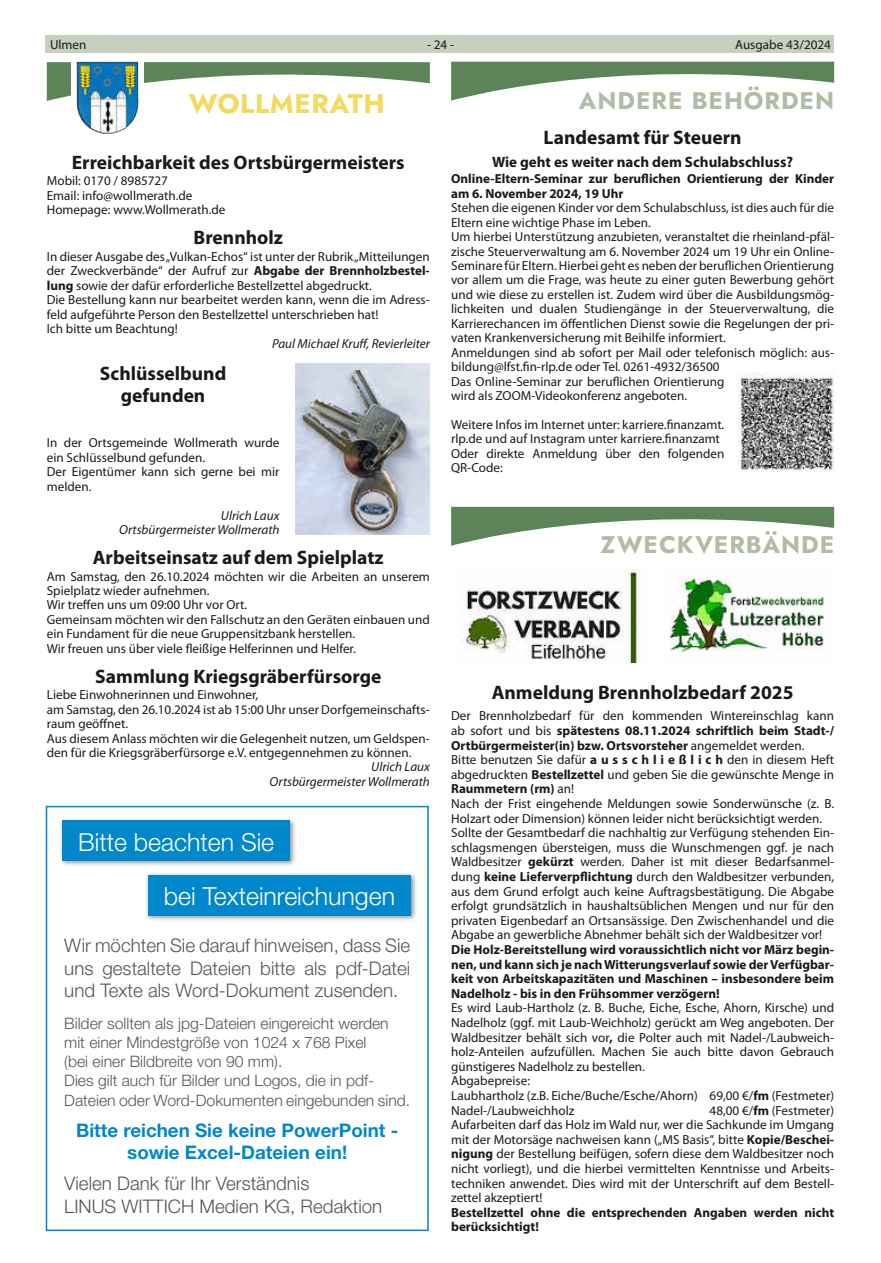
<style>
.page{position:relative;width:881px;height:1263px;background:#fff}
.page>*{position:absolute;margin:0;border:0;box-sizing:border-box;transform-origin:0 0}
.t1{font:700 27px "Jost";letter-spacing:.02em;color:#f2da5e}
.t2{font:300 24.9px/54.3px "Helvetica Neue LT";color:#fff}
.t3{font:700 24px "Jost";letter-spacing:.04em;color:#b0bca5}
.t4{font:700 19.5px/21.5px "Myriad Pro";color:#1a1a18;text-align:center}
.t5{font:300 18.75px/22.5px "Helvetica Neue LT";color:#565655;text-align:justify}
.t6{font:700 18.75px/22.5px "Helvetica Neue LT";color:#0087cc;text-align:center}
.t7{font:300 15.75px/19px "Helvetica Neue LT";color:#565655}
.t8{font:700 15px "Myriad Pro";color:#1a1a18}
.t9{font:13.2px/14.4px "Myriad Pro";color:#1a1a18}
.t10{font:700 13.2px/14.5px "Myriad Pro";color:#1a1a18}
.t11{font:italic 13.2px/14.4px "Myriad Pro";color:#1a1a18;text-align:right}
.s1{font-weight:700}
</style>
<div class="page">
<div style="left:46px;top:35px;width:787px;height:17px;background:#c8cfbf"></div>
<svg style="left:47px;top:62px;width:382px;height:39px"></svg>
<div style="left:71px;top:62px;width:73px;height:73px;background:#fff"></div>
<img style="left:76px;top:62px;width:62px;height:72px">
<img style="left:295px;top:363px;width:134px;height:171px">
<svg style="left:451px;top:507px;width:382px;height:39px"></svg>
<img style="left:669px;top:578px;width:155px;height:77px">
<img style="left:460px;top:569px;width:181px;height:94px">
<div style="left:46px;top:806px;width:382px;height:425px;border:2px solid #0087cc"></div>
<div style="left:59px;top:817px;width:237px;height:50px;background:#1a1a18;opacity:.5"></div>
<div style="left:62px;top:821px;width:228px;height:40px;background:#0087cc"></div>
<div style="left:145px;top:872px;width:272px;height:49px;background:#1a1a18;opacity:.5"></div>
<div style="left:148px;top:875px;width:263px;height:40px;background:#0087cc"></div>
<svg style="left:451px;top:62px;width:382px;height:39px"></svg>
<img style="left:737px;top:373px;width:96px;height:99px">
<p class="t9" style="left:50px;top:37px;width:38px">Ulmen</p>
<p class="t9" style="left:427px;top:37px;width:29px">- 24 -</p>
<p class="t9" style="left:735px;top:37px;width:97px">Ausgabe 43/2024</p>
<h1 class="t1" style="left:188px;top:85px;width:198px">WOLLMERATH</h1>
<h3 class="t4" style="left:72px;top:151px;width:334px">Erreichbarkeit des Ortsbürgermeisters</h3>
<p class="t9" style="left:47px;top:174px;width:180px">Mobil: 0170 / 8985727<br>Email: info@wollmerath.de<br>Homepage: www.Wollmerath.de</p>
<h3 class="t4" style="left:193px;top:226px;width:91px">Brennholz</h3>
<p class="t9" style="left:47px;top:249px;width:384px">In dieser Ausgabe des „Vulkan-Echos“ ist unter der Rubrik „Mitteilungen der Zweckverbände“ der Aufruf zur <span class="s1">Abgabe der Brennholzbestel&shy;lung</span> sowie der dafür erforderliche Bestellzettel abgedruckt.<br>Die Bestellung kann nur bearbeitet werden kann, wenn die im Adress&shy;feld aufgeführte Person den Bestellzettel unterschrieben hat!<br>Ich bitte um Beachtung!</p>
<p class="t11" style="left:272px;top:336px;width:159px">Paul Michael Kruff, Revierleiter</p>
<h3 class="t4" style="left:100px;top:362px;width:128px">Schlüsselbund gefunden</h3>
<p class="t9" style="left:47px;top:436px;width:234px">In der Ortsgemeinde Wollmerath wurde ein Schlüsselbund gefunden.<br>Der Eigentümer kann sich gerne bei mir melden.</p>
<p class="t11" style="left:119px;top:508px;width:162px">Ulrich Laux<br>Ortsbürgermeister Wollmerath</p>
<h3 class="t4" style="left:93px;top:546px;width:292px">Arbeitseinsatz auf dem Spielplatz</h3>
<p class="t9" style="left:47px;top:569px;width:384px">Am Samstag, den 26.10.2024 möchten wir die Arbeiten an unserem Spielplatz wieder aufnehmen.<br>Wir treffen uns um 09:00 Uhr vor Ort.<br>Gemeinsam möchten wir den Fallschutz an den Geräten einbauen und ein Fundament für die neue Gruppensitzbank herstellen.<br>Wir freuen uns über viele fleißige Helferinnen und Helfer.</p>
<h3 class="t4" style="left:95px;top:665px;width:287px">Sammlung Kriegsgräberfürsorge</h3>
<p class="t9" style="left:47px;top:687px;width:384px">Liebe Einwohnerinnen und Einwohner,<br>am Samstag, den 26.10.2024 ist ab 15:00 Uhr unser Dorfgemeinschafts&shy;raum geöffnet.<br>Aus diesem Anlass möchten wir die Gelegenheit nutzen, um Geldspen&shy;den für die Kriegsgräberfürsorge e.V. entgegennehmen zu können.</p>
<p class="t11" style="left:269px;top:760px;width:162px">Ulrich Laux<br>Ortsbürgermeister Wollmerath</p>
<h2 class="t2" style="left:164px;top:814px;width:232px;text-indent:-86px">Bitte beachten Sie<br>bei Texteinreichungen</h2>
<h3 class="t5" style="left:64px;top:934px;width:347px">Wir möchten Sie darauf hinweisen, dass Sie uns gestaltete Dateien bitte als pdf-Datei und Texte als Word-Dokument zusenden.</h3>
<p class="t7" style="left:64px;top:1013px;width:347px">Bilder sollten als jpg-Dateien eingereicht werden mit einer Mindestgröße von 1024 x 768 Pixel<br>(bei einer Bildbreite von 90 mm).<br>Dies gilt auch für Bilder und Logos, die in pdf-Dateien oder Word-Dokumenten eingebunden sind.</p>
<h3 class="t6" style="left:76px;top:1118px;width:323px">Bitte reichen Sie keine PowerPoint - sowie Excel-Dateien ein!</h3>
<h3 class="t5" style="left:64px;top:1172px;width:319px">Vielen Dank für Ihr Verständnis<br>LINUS WITTICH Medien KG, Redaktion</h3>
<h3 class="t3" style="left:578px;top:84px;width:257px">ANDERE BEHÖRDEN</h3>
<h3 class="t4" style="left:543px;top:126px;width:199px">Landesamt für Steuern</h3>
<p class="t8" style="left:492px;top:152px;width:302px">Wie geht es weiter nach dem Schulabschluss?</p>
<p class="t10" style="left:451px;top:171px;width:384px">Online-Eltern-Seminar zur beruflichen Orientierung der Kinder am 6. November 2024, 19 Uhr</p>
<p class="t9" style="left:451px;top:200px;width:384px">Stehen die eigenen Kinder vor dem Schulabschluss, ist dies auch für die Eltern eine wichtige Phase im Leben.<br>Um hierbei Unterstützung anzubieten, veranstaltet die rheinland-pfäl&shy;zische Steuerverwaltung am 6. November 2024 um 19 Uhr ein Online-Seminare für Eltern. Hierbei geht es neben der beruflichen Orientierung vor allem um die Frage, was heute zu einer guten Bewerbung gehört und wie diese zu erstellen ist. Zudem wird über die Ausbildungsmög&shy;lichkeiten und dualen Studiengänge in der Steuerverwaltung, die Karrierechancen im öffentlichen Dienst sowie die Regelungen der pri&shy;vaten Krankenversicherung mit Beihilfe informiert.<br>Anmeldungen sind ab sofort per Mail oder telefonisch möglich: aus&shy;bildung@lfst.fin-rlp.de oder Tel. 0261-4932/36500<br>Das Online-Seminar zur beruflichen Orientierung<br>wird als ZOOM-Videokonferenz angeboten.</p>
<p class="t9" style="left:451px;top:417px;width:274px">Weitere Infos im Internet unter: karriere.finanzamt. rlp.de und auf Instagram unter karriere.finanzamt Oder direkte Anmeldung über den folgenden QR-Code:</p>
<h3 class="t3" style="left:600px;top:528px;width:235px">ZWECKVERBÄNDE</h3>
<h3 class="t4" style="left:491px;top:681px;width:303px">Anmeldung Brennholzbedarf 2025</h3>
<p class="t9" style="left:451px;top:708px;width:384px">Der Brennholzbedarf für den kommenden Wintereinschlag kann ab sofort und bis <span class="s1">spätestens 08.11.2024 schriftlich beim Stadt-/ Ortbürgermeister(in) bzw. Ortsvorsteher</span> angemeldet werden.<br>Bitte benutzen Sie dafür <span class="s1">a u s s c h l i e ß l i c h</span> den in diesem Heft abgedruckten <span class="s1">Bestellzettel</span> und geben Sie die gewünschte Menge in <span class="s1">Raummetern (rm)</span> an!<br>Nach der Frist eingehende Meldungen sowie Sonderwünsche (z. B.<br>Holzart oder Dimension) können leider nicht berücksichtigt werden.<br>Sollte der Gesamtbedarf die nachhaltig zur Verfügung stehenden Ein&shy;schlagsmengen übersteigen, muss die Wunschmengen ggf. je nach Waldbesitzer <span class="s1">gekürzt</span> werden. Daher ist mit dieser Bedarfsanmel&shy;dung <span class="s1">keine Lieferverpflichtung</span> durch den Waldbesitzer verbunden, aus dem Grund erfolgt auch keine Auftragsbestätigung. Die Abgabe erfolgt grundsätzlich in haushaltsüblichen Mengen und nur für den privaten Eigenbedarf an Ortsansässige. Den Zwischenhandel und die Abgabe an gewerbliche Abnehmer behält sich der Waldbesitzer vor!</p>
<p class="t10" style="left:451px;top:942px;width:384px;text-align:justify">Die Holz-Bereitstellung wird voraussichtlich nicht vor März begin&shy;nen, und kann sich je nach Witterungsverlauf sowie der Verfügbar&shy;keit von Arbeitskapazitäten und Maschinen – insbesondere beim Nadelholz - bis in den Frühsommer verzögern!</p>
<p class="t9" style="left:451px;top:1000px;width:384px">Es wird Laub-Hartholz (z. B. Buche, Eiche, Esche, Ahorn, Kirsche) und Nadelholz (ggf. mit Laub-Weichholz) gerückt am Weg angeboten. Der Waldbesitzer behält sich vor<span class="s1">,</span> die Polter auch mit Nadel-/Laubweich&shy;holz-Anteilen aufzufüllen. Machen Sie auch bitte davon Gebrauch günstigeres Nadelholz zu bestellen.<br>Abgabepreise:<br>Laubhartholz (z.B. Eiche/Buche/Esche/Ahorn) 69,00 €/<span class="s1">fm</span> (Festmeter)<br>Nadel-/Laubweichholz</p>
<p class="t9" style="left:451px;top:1102px;width:384px;text-align:justify;text-indent:258px">48,00 €/<span class="s1">fm</span> (Festmeter)<br>Aufarbeiten darf das Holz im Wald nur, wer die Sachkunde im Umgang mit der Motorsäge nachweisen kann („MS Basis“, bitte <span class="s1">Kopie/Beschei&shy;nigung</span> der Bestellung beifügen, sofern diese dem Waldbesitzer noch nicht vorliegt), und die hierbei vermittelten Kenntnisse und Arbeits&shy;techniken anwendet. Dies wird mit der Unterschrift auf dem Bestell&shy;zettel akzeptiert!</p>
<p class="t10" style="left:451px;top:1204px;width:384px">Bestellzettel ohne die entsprechenden Angaben werden nicht berücksichtigt!</p>
</div>
